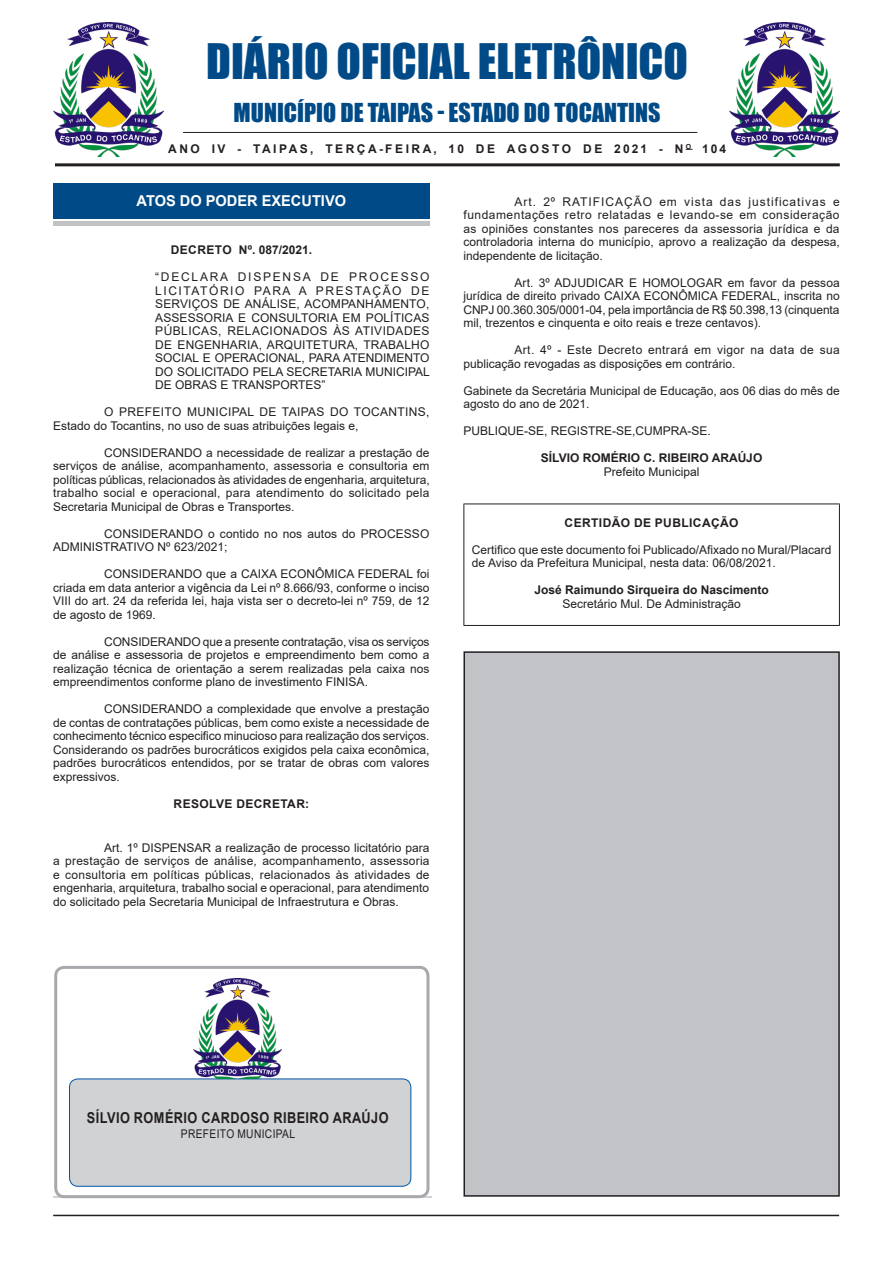
<style>
.page{position:relative;width:893px;height:1263px;background:#fff}
.page>*{position:absolute;margin:0;border:0;box-sizing:border-box;transform-origin:0 0}
.t1{font:45px "Impact";color:#004b87}
.t2{font:24px "Impact";color:#004b87}
.t3{font:700 15px "Arial";letter-spacing:.035em;color:#231f20;scale:.85 1}
.Chancela{font:700 15px "Arial";color:#fff}
.CORPO_DE_TEXTO{font:12px/13.5px "Arial";color:#231f20;text-align:justify}
.EMENTA{font:12px/13.5px "Arial";color:#231f20;text-align:justify}
.SEM_PARAGRAFO{font:12px/13.5px "Arial";color:#231f20}
.NOME{font:700 12px "Arial";color:#231f20}
.NOME-2{font:700 12px "Arial";letter-spacing:.21em;color:#231f20}
.CARGO{font:12px "Arial";color:#231f20}
.TITULOS{font:700 12px "Arial";letter-spacing:.035em;color:#231f20}
.TITULOS-2{font:700 12px "Arial";letter-spacing:.015em;color:#231f20}
.CORPO_DE_TEXTO-2{font:12px "Arial";letter-spacing:.035em;color:#231f20;scale:.85 1}
</style>
<div class="page">
<hr style="left:53px;top:1215px;width:786px;height:1px;background:#231f20">
<hr style="left:55px;top:163px;width:785px;height:3px;background:#231f20">
<img style="left:53px;top:23px;width:110px;height:133px">
<hr style="left:183px;top:132px;width:514px;height:1px;background:#231f20">
<div style="left:53px;top:189px;width:376px;height:37px;background:#c1c2c4"></div>
<div style="left:53px;top:186px;width:376px;height:35px;background:#fff"></div>
<div style="left:53px;top:184px;width:376px;height:35px;background:#004b87"></div>
<hr style="left:53px;top:1197px;width:379px;height:1px;background:#d1d2d4">
<div style="left:54px;top:966px;width:375px;height:232px;border:3px solid #a8a9ad;border-radius:9px"></div>
<div style="left:70px;top:1079px;width:341px;height:107px;background:#d1d2d4;border-radius:9px"></div>
<div style="left:69px;top:1079px;width:342px;height:107px;border:1px solid #0057a8;border-radius:9px"></div>
<img style="left:194px;top:979px;width:88px;height:100px">
<img style="left:730px;top:23px;width:110px;height:133px">
<div style="left:464px;top:652px;width:375px;height:544px;background:#c2c3c6"></div>
<div style="left:463px;top:651px;width:377px;height:546px;border:2px solid #231f20"></div>
<hr style="left:463px;top:504px;width:377px;height:1px;background:#231f20">
<hr style="left:463px;top:504px;width:1px;height:121px;background:#231f20">
<hr style="left:839px;top:504px;width:1px;height:121px;background:#231f20">
<hr style="left:463px;top:625px;width:377px;height:1px;background:#231f20">
<p class="t1" style="left:206px;top:26px;width:483px">DIÁRIO OFICIAL ELETRÔNICO</p>
<p class="t2" style="left:234px;top:94px;width:428px">MUNICÍPIO DE TAIPAS - ESTADO DO TOCANTINS</p>
<p class="NOME-2" style="left:168px;top:140px;width:560px">ANO IV - TAIPAS, TERÇA-FEIRA, 10 DE AGOSTO DE 2021 - N <sup>O</sup> 104</p>
<p class="Chancela" style="left:137px;top:190px;width:211px">ATOS DO PODER EXECUTIVO</p>
<p class="TITULOS-2" style="left:171px;top:241px;width:143px">DECRETO Nº. 087/2021.</p>
<p class="EMENTA" style="left:155px;top:270px;width:276px">“DECLARA DISPENSA DE PROCESSO LICITATÓRIO PARA A PRESTAÇÃO DE SERVIÇOS DE ANÁLISE, ACOMPANHAMENTO, ASSESSORIA E CONSULTORIA EM POLÍTICAS PÚBLICAS, RELACIONADOS ÀS ATIVIDADES DE ENGENHARIA, ARQUITETURA, TRABALHO SOCIAL E OPERACIONAL, PARA ATENDIMENTO DO SOLICITADO PELA SECRETARIA MUNICIPAL DE OBRAS E TRANSPORTES”</p>
<p class="CORPO_DE_TEXTO" style="left:53px;top:405px;width:378px;text-indent:51px">O PREFEITO MUNICIPAL DE TAIPAS DO TOCANTINS,<br>Estado do Tocantins, no uso de suas atribuições legais e,</p>
<p class="CORPO_DE_TEXTO" style="left:53px;top:445px;width:378px;text-indent:51px">CONSIDERANDO a necessidade de realizar a prestação de serviços de análise, acompanhamento, assessoria e consultoria em políticas públicas, relacionados às atividades de engenharia, arquitetura, trabalho social e operacional, para atendimento do solicitado pela Secretaria Municipal de Obras e Transportes.</p>
<p class="CORPO_DE_TEXTO" style="left:53px;top:526px;width:378px;text-indent:51px">CONSIDERANDO o contido no nos autos do PROCESSO<br>ADMINISTRATIVO Nº 623/2021;</p>
<p class="CORPO_DE_TEXTO" style="left:53px;top:567px;width:378px;text-indent:51px">CONSIDERANDO que a CAIXA ECONÔMICA FEDERAL foi criada em data anterior a vigência da Lei nº 8.666/93, conforme o inciso VIII do art. 24 da referida lei, haja vista ser o decreto-lei nº 759, de 12 de agosto de 1969.</p>
<p class="CORPO_DE_TEXTO" style="left:53px;top:634px;width:378px;text-indent:51px">CONSIDERANDO que a presente contratação, visa os serviços de análise e assessoria de projetos e empreendimento bem como a realização técnica de orientação a serem realizadas pela caixa nos empreendimentos conforme plano de investimento FINISA.</p>
<p class="CORPO_DE_TEXTO" style="left:53px;top:702px;width:378px;text-indent:51px">CONSIDERANDO a complexidade que envolve a prestação de contas de contratações públicas, bem como existe a necessidade de conhecimento técnico especifico minucioso para realização dos serviços.<br>Considerando os padrões burocráticos exigidos pela caixa econômica, padrões burocráticos entendidos, por se tratar de obras com valores expressivos.</p>
<p class="TITULOS" style="left:174px;top:795px;width:137px">RESOLVE DECRETAR:</p>
<p class="CORPO_DE_TEXTO" style="left:53px;top:841px;width:378px;text-indent:51px">Art. 1º DISPENSAR a realização de processo licitatório para a prestação de serviços de análise, acompanhamento, assessoria e consultoria em políticas públicas, relacionados às atividades de engenharia, arquitetura, trabalho social e operacional, para atendimento do solicitado pela Secretaria Municipal de Infraestrutura e Obras.</p>
<p class="CORPO_DE_TEXTO" style="left:463px;top:195px;width:378px;text-indent:51px">Art. 2º RATIFICAÇÃO em vista das justificativas e fundamentações retro relatadas e levando-se em consideração as opiniões constantes nos pareceres da assessoria jurídica e da controladoria interna do município, aprovo a realização da despesa, independente de licitação.</p>
<p class="CORPO_DE_TEXTO" style="left:463px;top:276px;width:378px;text-indent:51px">Art. 3º ADJUDICAR E HOMOLOGAR em favor da pessoa jurídica de direito privado CAIXA ECONÔMICA FEDERAL, inscrita no CNPJ 00.360.305/0001-04, pela importância de R$ 50.398,13 (cinquenta mil, trezentos e cinquenta e oito reais e treze centavos).</p>
<p class="CORPO_DE_TEXTO" style="left:463px;top:343px;width:378px;text-indent:51px">Art. 4º - Este Decreto entrará em vigor na data de sua publicação revogadas as disposições em contrário.</p>
<p class="SEM_PARAGRAFO" style="left:463px;top:384px;width:378px">Gabinete da Secretária Municipal de Educação, aos 06 dias do mês de agosto do ano de 2021.</p>
<p class="SEM_PARAGRAFO" style="left:463px;top:424px;width:249px">PUBLIQUE-SE, REGISTRE-SE,CUMPRA-SE.</p>
<p class="NOME" style="left:541px;top:450px;width:223px">SÍLVIO ROMÉRIO C. RIBEIRO ARAÚJO</p>
<p class="CARGO" style="left:604px;top:463px;width:97px">Prefeito Municipal</p>
<p class="TITULOS" style="left:565px;top:514px;width:175px">CERTIDÃO DE PUBLICAÇÃO</p>
<p class="SEM_PARAGRAFO" style="left:472px;top:542px;width:361px">Certifico que este documento foi Publicado/Afixado no Mural/Placard de Aviso da Prefeitura Municipal, nesta data: 06/08/2021.</p>
<p class="NOME" style="left:535px;top:581px;width:236px">José Raimundo Sirqueira do Nascimento</p>
<p class="CARGO" style="left:563px;top:595px;width:180px">Secretário Mul. De Administração</p>
<p class="t3" style="left:87px;top:1107px;width:357px">SÍLVIO ROMÉRIO CARDOSO RIBEIRO ARAÚJO</p>
<p class="CORPO_DE_TEXTO-2" style="left:181px;top:1125px;width:136px">PREFEITO MUNICIPAL</p>
</div>
